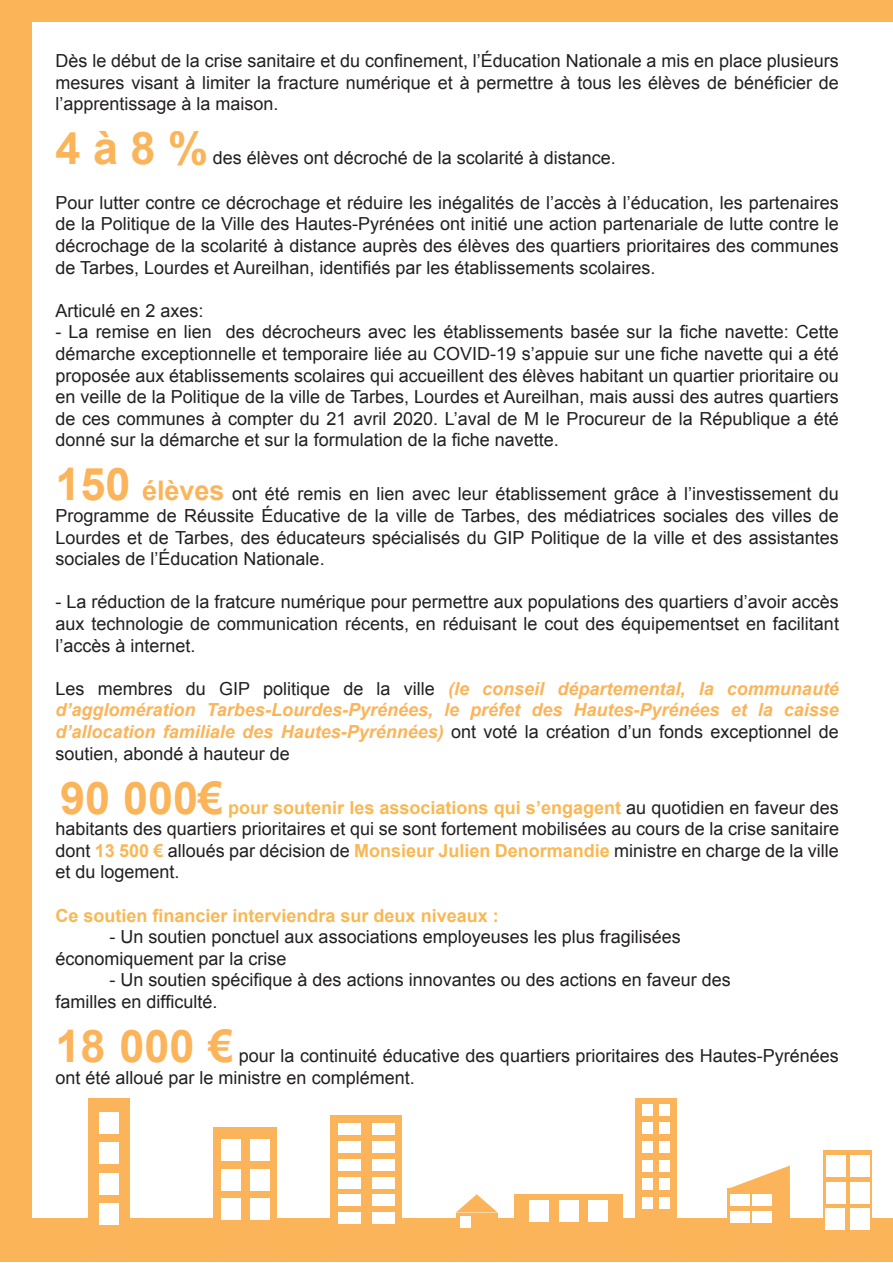
<style>
.page{position:relative;width:893px;height:1263px;background:#fff}
.page>*{position:absolute;margin:0;border:0;box-sizing:border-box;transform-origin:0 0}
.texte{font:700 45px "Arial";color:#fbb459}
.texte-2{font:18px/21.6px "Arial";color:#231f20;text-align:justify}
.texte-3{font:italic 700 18px/21.6px "Arial";color:#fbb459;text-align:justify}
.texte-4{font:700 18px "Arial";color:#f9b853}
.s1{font-weight:700;font-size:45px;color:#fbb459}
.s2{font-weight:700;font-size:27px;color:#fbb459}
.s3{font-weight:400;font-style:normal;color:#231f20}
.s4{font-weight:700;color:#f9b853}
</style>
<div class="page">
<div style="left:1px;top:0;width:892px;height:1261px;background:#fbb458"></div>
<div style="left:33px;top:22px;width:860px;height:1195px;background:#fff"></div>
<div style="left:88px;top:1098px;width:42px;height:163px;background:#fbb459"></div>
<div style="left:331px;top:1115px;width:71px;height:146px;background:#fbb459"></div>
<div style="left:213px;top:1127px;width:64px;height:134px;background:#fbb459"></div>
<div style="left:456px;top:1212px;width:42px;height:49px;background:#fbb459"></div>
<div style="left:514px;top:1194px;width:109px;height:67px;background:#fbb459"></div>
<div style="left:635px;top:1098px;width:42px;height:163px;background:#fbb459"></div>
<div style="left:728px;top:1188px;width:62px;height:73px;background:#fbb459"></div>
<div style="left:823px;top:1150px;width:49px;height:111px;background:#fbb459"></div>
<svg style="left:456px;top:1194px;width:41px;height:18px"></svg>
<svg style="left:730px;top:1165px;width:60px;height:23px"></svg>
<div style="left:99px;top:1112px;width:20px;height:21px;background:#fff"></div>
<div style="left:99px;top:1142px;width:20px;height:21px;background:#fff"></div>
<div style="left:99px;top:1173px;width:20px;height:21px;background:#fff"></div>
<div style="left:99px;top:1204px;width:20px;height:21px;background:#fff"></div>
<div style="left:221px;top:1139px;width:19px;height:21px;background:#fff"></div>
<div style="left:250px;top:1139px;width:20px;height:21px;background:#fff"></div>
<div style="left:221px;top:1169px;width:19px;height:21px;background:#fff"></div>
<div style="left:250px;top:1169px;width:20px;height:21px;background:#fff"></div>
<div style="left:221px;top:1199px;width:19px;height:21px;background:#fff"></div>
<div style="left:250px;top:1199px;width:20px;height:21px;background:#fff"></div>
<div style="left:338px;top:1123px;width:22px;height:12px;background:#fff"></div>
<div style="left:373px;top:1123px;width:22px;height:12px;background:#fff"></div>
<div style="left:338px;top:1141px;width:22px;height:12px;background:#fff"></div>
<div style="left:373px;top:1141px;width:22px;height:12px;background:#fff"></div>
<div style="left:338px;top:1159px;width:22px;height:12px;background:#fff"></div>
<div style="left:373px;top:1159px;width:22px;height:12px;background:#fff"></div>
<div style="left:338px;top:1177px;width:22px;height:11px;background:#fff"></div>
<div style="left:373px;top:1177px;width:22px;height:11px;background:#fff"></div>
<div style="left:338px;top:1194px;width:22px;height:12px;background:#fff"></div>
<div style="left:373px;top:1194px;width:22px;height:12px;background:#fff"></div>
<div style="left:338px;top:1212px;width:22px;height:12px;background:#fff"></div>
<div style="left:373px;top:1212px;width:22px;height:12px;background:#fff"></div>
<div style="left:460px;top:1216px;width:11px;height:11px;background:#fff"></div>
<div style="left:529px;top:1200px;width:20px;height:21px;background:#fff"></div>
<div style="left:559px;top:1200px;width:19px;height:21px;background:#fff"></div>
<div style="left:588px;top:1200px;width:19px;height:21px;background:#fff"></div>
<div style="left:643px;top:1104px;width:10px;height:12px;background:#fff"></div>
<div style="left:659px;top:1104px;width:11px;height:12px;background:#fff"></div>
<div style="left:643px;top:1123px;width:10px;height:11px;background:#fff"></div>
<div style="left:659px;top:1123px;width:11px;height:11px;background:#fff"></div>
<div style="left:643px;top:1141px;width:10px;height:11px;background:#fff"></div>
<div style="left:659px;top:1141px;width:11px;height:11px;background:#fff"></div>
<div style="left:643px;top:1160px;width:10px;height:11px;background:#fff"></div>
<div style="left:659px;top:1160px;width:11px;height:11px;background:#fff"></div>
<div style="left:643px;top:1178px;width:10px;height:12px;background:#fff"></div>
<div style="left:659px;top:1178px;width:11px;height:12px;background:#fff"></div>
<div style="left:643px;top:1197px;width:10px;height:12px;background:#fff"></div>
<div style="left:659px;top:1197px;width:11px;height:12px;background:#fff"></div>
<div style="left:730px;top:1194px;width:20px;height:11px;background:#fff"></div>
<div style="left:752px;top:1194px;width:20px;height:11px;background:#fff"></div>
<div style="left:730px;top:1211px;width:20px;height:11px;background:#fff"></div>
<div style="left:752px;top:1211px;width:20px;height:11px;background:#fff"></div>
<div style="left:826px;top:1155px;width:20px;height:21px;background:#fff"></div>
<div style="left:850px;top:1155px;width:20px;height:21px;background:#fff"></div>
<div style="left:826px;top:1182px;width:20px;height:21px;background:#fff"></div>
<div style="left:850px;top:1182px;width:20px;height:21px;background:#fff"></div>
<div style="left:826px;top:1209px;width:19px;height:21px;background:#fff"></div>
<div style="left:850px;top:1209px;width:19px;height:21px;background:#fff"></div>
<p class="texte-2" style="left:56px;top:50px;width:785px">Dès le début de la crise sanitaire et du confinement, l’Éducation Nationale a mis en place plusieurs mesures visant à limiter la fracture numérique et à permettre à tous les élèves de bénéficier de l’apprentissage à la maison.</p>
<p class="texte" style="left:56px;top:118px;width:154px">4 à 8 %</p>
<p class="texte-2" style="left:213px;top:147px;width:405px">des élèves ont décroché de la scolarité à distance.</p>
<p class="texte-2" style="left:56px;top:192px;width:785px">Pour lutter contre ce décrochage et réduire les inégalités de l’accès à l’éducation, les partenaires de la Politique de la Ville des Hautes-Pyrénées ont initié une action partenariale de lutte contre le décrochage de la scolarité à distance auprès des élèves des quartiers prioritaires des communes de Tarbes, Lourdes et Aureilhan, identifiés par les établissements scolaires.</p>
<p class="texte-2" style="left:56px;top:300px;width:150px">Articulé en 2 axes:</p>
<p class="texte-2" style="left:56px;top:321px;width:785px">- La remise en lien des décrocheurs avec les établissements basée sur la fiche navette: Cette démarche exceptionnelle et temporaire liée au COVID-19 s’appuie sur une fiche navette qui a été proposée aux établissements scolaires qui accueillent des élèves habitant un quartier prioritaire ou en veille de la Politique de la ville de Tarbes, Lourdes et Aureilhan, mais aussi des autres quartiers de ces communes à compter du 21 avril 2020. L’aval de M le Procureur de la République a été donné sur la démarche et sur la formulation de la fiche navette.</p>
<p class="texte-2" style="left:56px;top:483px;width:785px"><span class="s1">150</span> <span class="s2">élèves</span> ont été remis en lien avec leur établissement grâce à l’investissement du Programme de Réussite Éducative de la ville de Tarbes, des médiatrices sociales des villes de Lourdes et de Tarbes, des éducateurs spécialisés du GIP Politique de la ville et des assistantes sociales de l’Éducation Nationale.</p>
<p class="texte-2" style="left:56px;top:591px;width:785px">- La réduction de la fratcure numérique pour permettre aux populations des quartiers d’avoir accès aux technologie de communication récents, en réduisant le cout des équipementset en facilitant l’accès à internet.</p>
<p class="texte-3" style="left:56px;top:678px;width:785px"><span class="s3">Les membres du GIP politique de la ville</span> (le conseil départemental, la communauté d’agglomération Tarbes-Lourdes-Pyrénées, le préfet des Hautes-Pyrénées et la caisse d’allocation familiale des Hautes-Pyrénnées) <span class="s3">ont voté la création d’un fonds exceptionnel de soutien, abondé à hauteur de</span></p>
<p class="texte" style="left:60px;top:768px;width:165px">90 000€</p>
<p class="texte-2" style="left:56px;top:797px;width:785px;text-indent:173px"><span class="s4">pour soutenir les associations qui s’engagent</span> au quotidien en faveur des habitants des quartiers prioritaires et qui se sont fortement mobilisées au cours de la crise sanitaire dont <span class="s4">13 500 €</span> alloués par décision de <span class="s4">Monsieur Julien Denormandie</span> ministre en charge de la ville et du logement.</p>
<p class="texte-4" style="left:56px;top:903px;width:445px">Ce soutien financier interviendra sur deux niveaux :</p>
<p class="texte-2" style="left:56px;top:926px;width:627px;text-indent:54px">- Un soutien ponctuel aux associations employeuses les plus fragilisées économiquement par la crise</p>
<p class="texte-2" style="left:56px;top:969px;width:677px;text-indent:54px">- Un soutien spécifique à des actions innovantes ou des actions en faveur des familles en difficulté.</p>
<p class="texte" style="left:56px;top:1016px;width:180px">18 000 €</p>
<p class="texte-2" style="left:56px;top:1045px;width:785px;text-indent:183px">pour la continuité éducative des quartiers prioritaires des Hautes-Pyrénées ont été alloué par le ministre en complément.</p>
</div>
